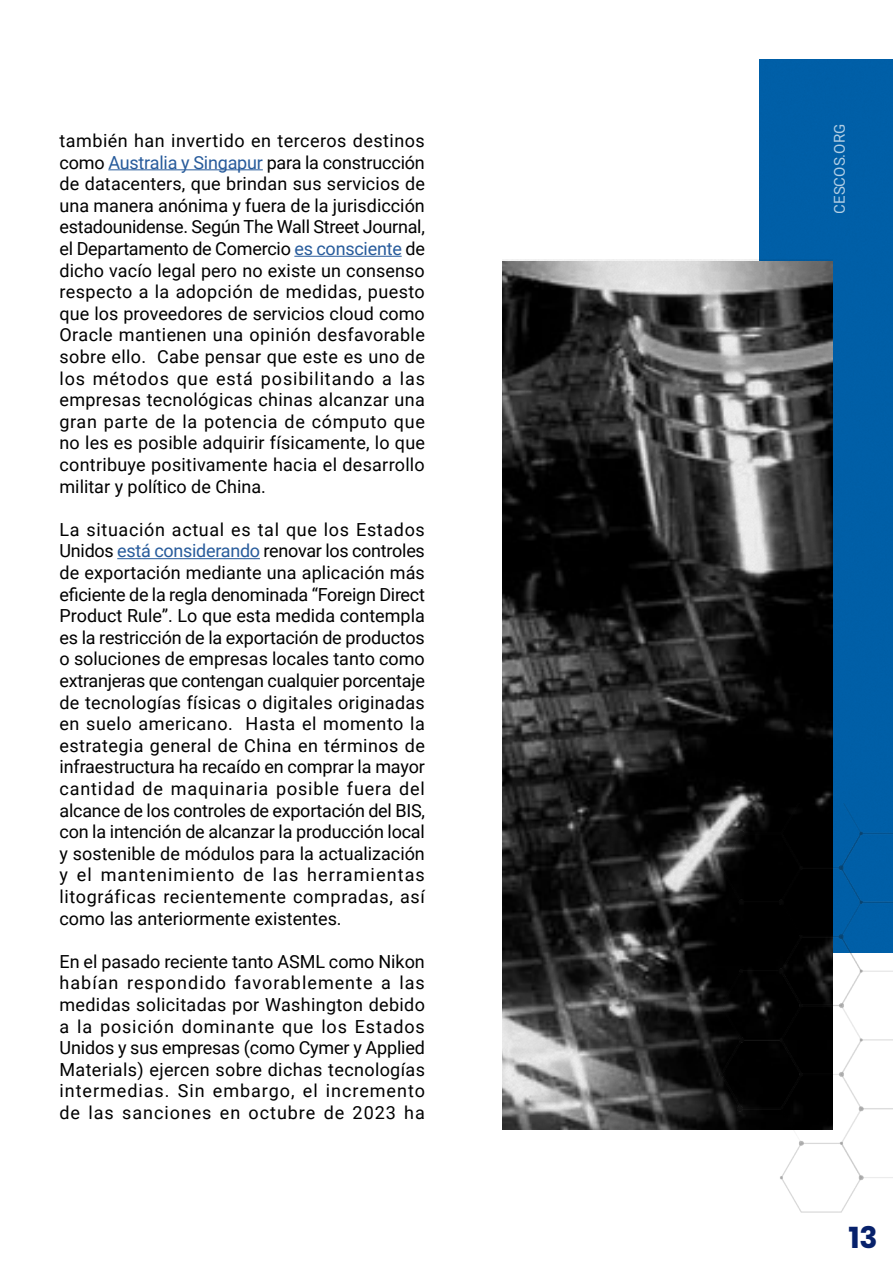
<style>
.page{position:relative;width:893px;height:1263px;background:#fff}
.page>*{position:absolute;margin:0;border:0;box-sizing:border-box;transform-origin:0 0}
.t1{font:700 30px "Poppins";color:#07216b}
.t2{font:18px/21.6px "Roboto";letter-spacing:.015em;color:#000;text-align:justify}
.t3{font:15px "Roboto";color:#fff}
.s1{color:#275b9b}
</style>
<div class="page">
<hr style="left:108px;top:169px;width:155px;height:1px;background:#275b9b">
<hr style="left:294px;top:256px;width:108px;height:1px;background:#275b9b">
<hr style="left:117px;top:558px;width:143px;height:1px;background:#275b9b">
<div style="left:759px;top:60px;width:134px;height:744px;background:#005fa7"></div>
<img style="left:502px;top:259px;width:331px;height:870px">
<img style="left:715px;top:804px;width:178px;height:409px">
<p class="t2" style="left:60px;top:129px;width:367px">también han invertido en terceros destinos como <span class="s1">Australia y Singapur</span> para la construcción de datacenters, que brindan sus servicios de una manera anónima y fuera de la jurisdicción estadounidense. Según The Wall Street Journal, el Departamento de Comercio <span class="s1">es consciente</span> de dicho vacío legal pero no existe un consenso respecto a la adopción de medidas, puesto que los proveedores de servicios cloud como Oracle mantienen una opinión desfavorable sobre ello. Cabe pensar que este es uno de los métodos que está posibilitando a las empresas tecnológicas chinas alcanzar una gran parte de la potencia de cómputo que no les es posible adquirir físicamente, lo que contribuye positivamente hacia el desarrollo militar y político de China.</p>
<p class="t2" style="left:60px;top:518px;width:367px">La situación actual es tal que los Estados Unidos <span class="s1">está considerando</span> renovar los controles de exportación mediante una aplicación más eficiente de la regla denominada “Foreign Direct Product Rule”. Lo que esta medida contempla es la restricción de la exportación de productos o soluciones de empresas locales tanto como extranjeras que contengan cualquier porcentaje de tecnologías físicas o digitales originadas en suelo americano. Hasta el momento la estrategia general de China en términos de infraestructura ha recaído en comprar la mayor cantidad de maquinaria posible fuera del alcance de los controles de exportación del BIS, con la intención de alcanzar la producción local y sostenible de módulos para la actualización y el mantenimiento de las herramientas litográficas recientemente compradas, así como las anteriormente existentes.</p>
<p class="t2" style="left:60px;top:950px;width:367px">En el pasado reciente tanto ASML como Nikon habían respondido favorablemente a las medidas solicitadas por Washington debido a la posición dominante que los Estados Unidos y sus empresas (como Cymer y Applied Materials) ejercen sobre dichas tecnologías intermedias. Sin embargo, el incremento de las sanciones en octubre de 2023 ha</p>
<p class="t3" style="left:829px;top:214px;width:91px;rotate:-90deg">CESCOS.ORG</p>
<h1 class="t1" style="left:849px;top:1220px;width:30px">13</h1>
</div>
